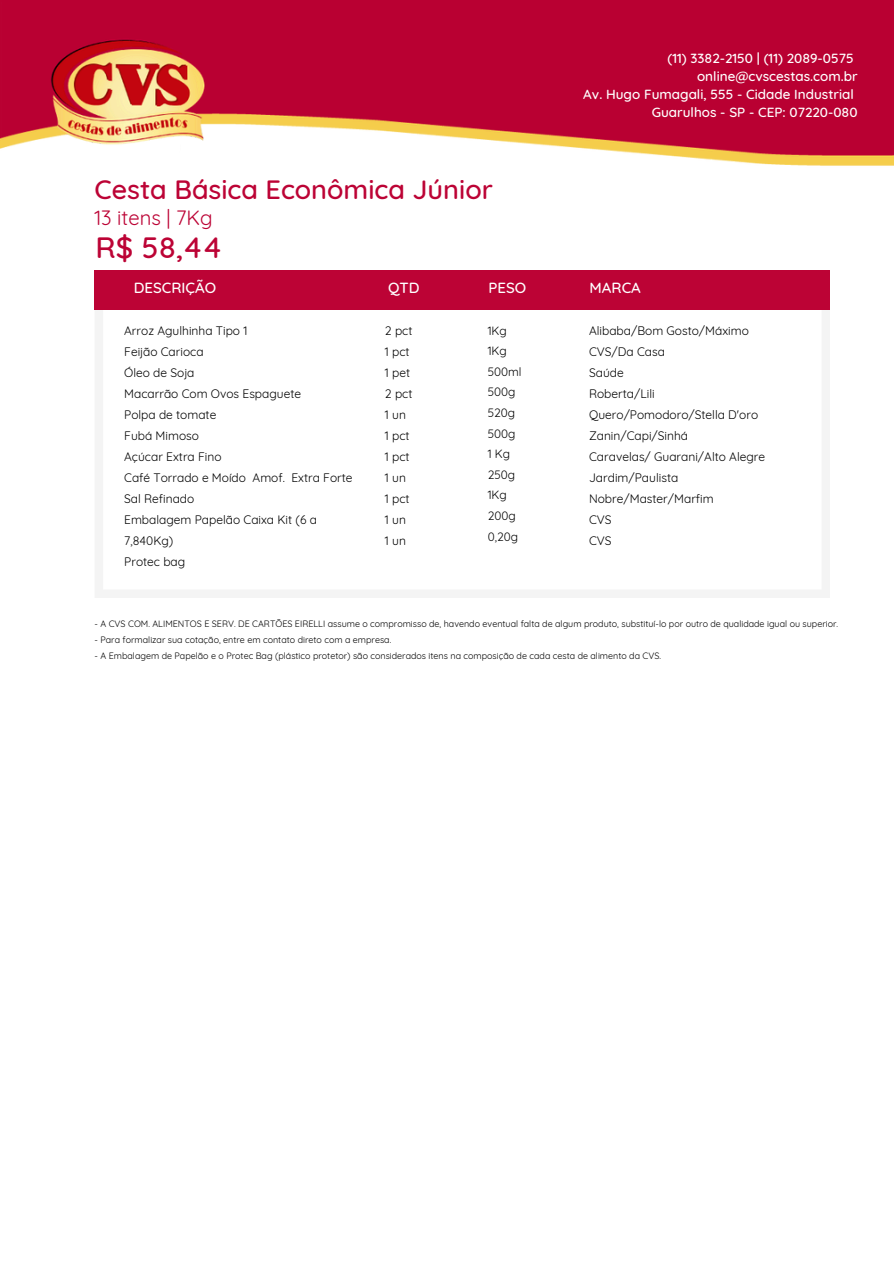
<style>
.page{position:relative;width:894px;height:1264px;background:#fff}
.page>*{position:absolute;margin:0;border:0;box-sizing:border-box;transform-origin:0 0}
.t1{font:500 30px "Quicksand";color:#bc0335}
.t2{font:500 27px "Quicksand";color:#bc0335}
.t3{font:20.25px "Quicksand";color:#bc0335}
.t4{font:500 15px "Quicksand";color:#fff}
.t5{font:500 13.5px/18px "Quicksand";color:#fff;text-align:right}
.t6{font:12px/21px "Quicksand";color:#000}
.t7{font:11.85px/20.5px "Quicksand";color:#000}
.t8{font:9px "Quicksand";color:#000}
</style>
<div class="page">
<svg style="left:95px;top:310px;width:734px;height:288px"></svg>
<div style="left:94px;top:271px;width:735px;height:39px;background:#bc0335"></div>
<img style="left:0;top:0;width:893px;height:166px">
<h2 class="t2" style="left:94px;top:172px;width:400px">Cesta Básica Econômica Júnior</h2>
<h3 class="t1" style="left:95px;top:228px;width:128px">R$ 58,44</h3>
<h1 class="t3" style="left:94px;top:204px;width:120px">13 itens | 7Kg</h1>
<h5 class="t5" style="left:583px;top:49px;width:276px">(11) 3382-2150 | (11) 2089-0575 online@cvscestas.com.br<br>Av. Hugo Fumagali, 555 - Cidade Industrial Guarulhos - SP - CEP: 07220-080</h5>
<h4 class="t4" style="left:134px;top:278px;width:84px">DESCRIÇÃO</h4>
<h4 class="t4" style="left:388px;top:278px;width:33px">QTD</h4>
<h4 class="t4" style="left:488px;top:278px;width:39px">PESO</h4>
<h4 class="t4" style="left:589px;top:278px;width:53px">MARCA</h4>
<h6 class="t6" style="left:124px;top:320px;width:230px">Arroz Agulhinha Tipo 1<br>Feijão Carioca<br>Óleo de Soja<br>Macarrão Com Ovos Espaguete<br>Polpa de tomate<br>Fubá Mimoso<br>Açúcar Extra Fino<br>Café Torrado e Moído Amof. Extra Forte<br>Sal Refinado<br>Embalagem Papelão Caixa Kit (6 a<br>7,840Kg)<br>Protec bag</h6>
<h6 class="t6" style="left:385px;top:320px;width:29px">2 pct<br>1 pct<br>1 pet<br>2 pct<br>1 un<br>1 pct<br>1 pct<br>1 un<br>1 pct<br>1 un<br>1 un</h6>
<h6 class="t7" style="left:487px;top:320px;width:35px">1Kg<br>1Kg<br>500ml<br>500g<br>520g<br>500g<br>1 Kg<br>250g<br>1Kg<br>200g<br>0,20g</h6>
<h6 class="t6" style="left:589px;top:320px;width:178px">Alibaba/Bom Gosto/Máximo<br>CVS/Da Casa<br>Saúde<br>Roberta/Lili<br>Quero/Pomodoro/Stella D'oro<br>Zanin/Capi/Sinhá<br>Caravelas/ Guarani/Alto Alegre<br>Jardim/Paulista<br>Nobre/Master/Marfim<br>CVS<br>CVS</h6>
<p class="t8" style="left:94px;top:618px;width:745px">- A CVS COM. ALIMENTOS E SERV. DE CARTÕES EIRELLI assume o compromisso de, havendo eventual falta de algum produto, substituí-lo por outro de qualidade igual ou superior.</p>
<p class="t8" style="left:94px;top:633px;width:298px">- Para formalizar sua cotação, entre em contato direto com a empresa.</p>
<p class="t8" style="left:94px;top:649px;width:568px">- A Embalagem de Papelão e o Protec Bag (plástico protetor) são considerados itens na composição de cada cesta de alimento da CVS.</p>
</div>
